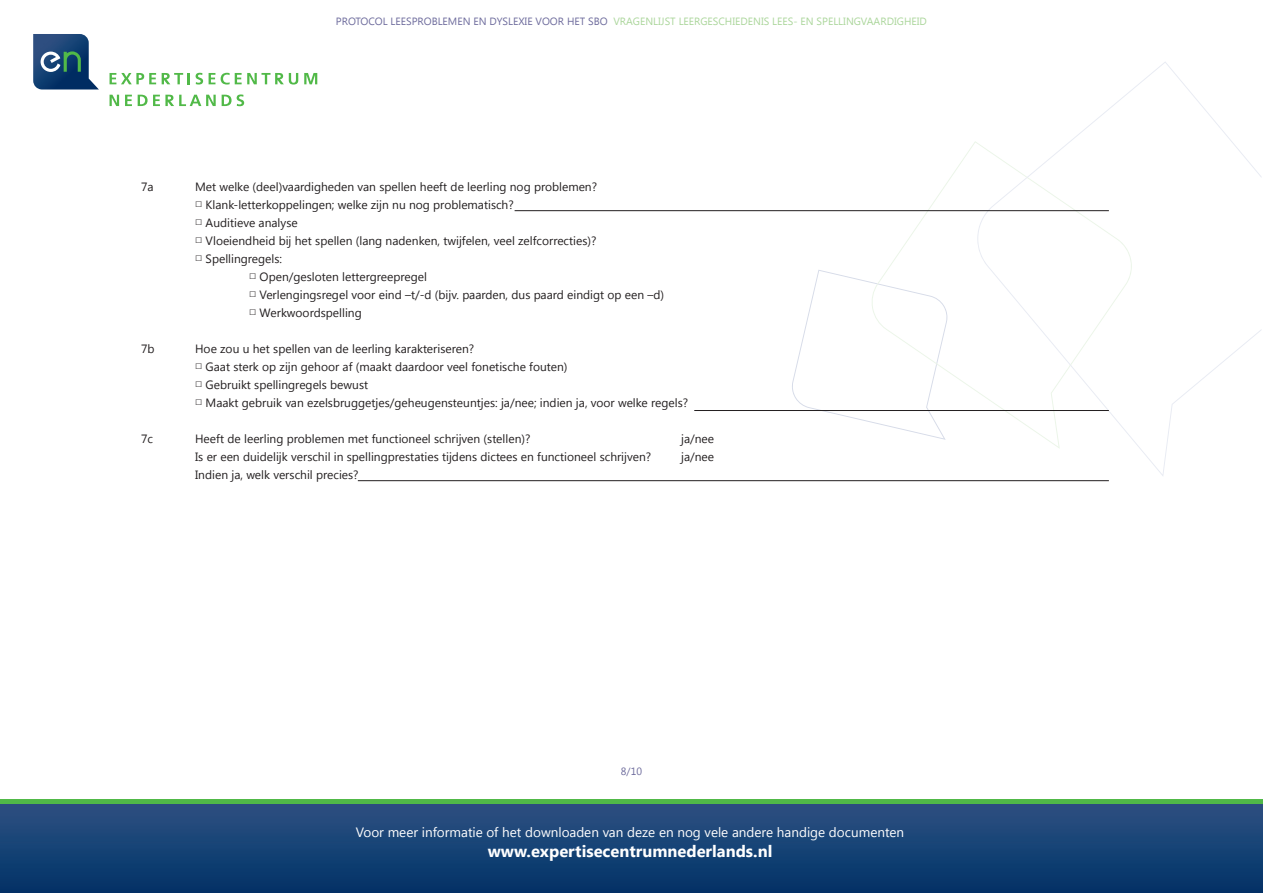
<style>
.page{position:relative;width:1263px;height:893px;background:#fff}
.page>*{position:absolute;margin:0;border:0;box-sizing:border-box;transform-origin:0 0}
.t1{font:700 16.5px "Segoe UI";color:#fff}
.t2{font:13.5px "Segoe UI";color:#fff}
.t3{font:12px "Segoe UI";color:#231f20}
.t4{font:10.5px "Segoe UI";color:#abd69b}
.t5{font:10.5px "Segoe UI";color:#6d6b9c}
.s1{color:#6d6b9c}
</style>
<div class="page">
<img style="left:33px;top:34px;width:66px;height:55px">
<svg style="left:110px;top:95px;width:9px;height:11px"></svg>
<svg style="left:125px;top:95px;width:7px;height:11px"></svg>
<svg style="left:222px;top:94px;width:22px;height:12px"></svg>
<svg style="left:138px;top:95px;width:78px;height:11px"></svg>
<svg style="left:110px;top:73px;width:46px;height:11px"></svg>
<svg style="left:196px;top:73px;width:7px;height:12px"></svg>
<svg style="left:209px;top:73px;width:6px;height:11px"></svg>
<svg style="left:304px;top:73px;width:13px;height:11px"></svg>
<svg style="left:162px;top:73px;width:28px;height:11px"></svg>
<svg style="left:221px;top:73px;width:77px;height:12px"></svg>
<svg style="left:41px;top:51px;width:40px;height:21px"></svg>
<img style="left:0;top:804px;width:1263px;height:89px">
<div style="left:0;top:799px;width:1263px;height:5px;background:#51b948"></div>
<svg style="left:792px;top:270px;width:155px;height:170px"></svg>
<svg style="left:977px;top:62px;width:284px;height:414px"></svg>
<svg style="left:1026px;top:177px;width:45px;height:189px"></svg>
<hr style="left:515px;top:210px;width:594px;height:1px;background:#231f20">
<hr style="left:694px;top:410px;width:415px;height:1px;background:#231f20">
<hr style="left:358px;top:480px;width:751px;height:1px;background:#231f20">
<p class="t4" style="left:336px;top:14px;width:592px"><span class="s1">PROTOCOL LEESPROBLEMEN EN DYSLEXIE VOOR HET SBO</span> VRAGENLIJST LEERGESCHIEDENIS LEES- EN SPELLINGVAARDIGHEID</p>
<p class="t3" style="left:141px;top:178px;width:14px">7a</p>
<p class="t3" style="left:195px;top:178px;width:403px">Met welke (deel)vaardigheden van spellen heeft de leerling nog problemen?</p>
<p class="t3" style="left:195px;top:196px;width:320px">□ Klank-letterkoppelingen; welke zijn nu nog problematisch?</p>
<p class="t3" style="left:195px;top:214px;width:104px">□ Auditieve analyse</p>
<p class="t3" style="left:195px;top:232px;width:403px">□ Vloeiendheid bij het spellen (lang nadenken, twijfelen, veel zelfcorrecties)?</p>
<p class="t3" style="left:195px;top:250px;width:89px">□ Spellingregels:</p>
<p class="t3" style="left:249px;top:268px;width:179px">□ Open/gesloten lettergreepregel</p>
<p class="t3" style="left:249px;top:286px;width:417px">□ Verlengingsregel voor eind –t/-d (bijv. paarden, dus paard eindigt op een –d)</p>
<p class="t3" style="left:249px;top:304px;width:114px">□ Werkwoordspelling</p>
<p class="t3" style="left:141px;top:340px;width:15px">7b</p>
<p class="t3" style="left:195px;top:340px;width:281px">Hoe zou u het spellen van de leerling karakteriseren?</p>
<p class="t3" style="left:195px;top:358px;width:374px">□ Gaat sterk op zijn gehoor af (maakt daardoor veel fonetische fouten)</p>
<p class="t3" style="left:195px;top:376px;width:175px">□ Gebruikt spellingregels bewust</p>
<p class="t3" style="left:195px;top:394px;width:494px">□ Maakt gebruik van ezelsbruggetjes/geheugensteuntjes: ja/nee; indien ja, voor welke regels?</p>
<p class="t3" style="left:141px;top:430px;width:14px">7c</p>
<p class="t3" style="left:195px;top:430px;width:337px">Heeft de leerling problemen met functioneel schrijven (stellen)?</p>
<p class="t3" style="left:681px;top:430px;width:35px">ja/nee</p>
<p class="t3" style="left:195px;top:448px;width:458px">Is er een duidelijk verschil in spellingprestaties tijdens dictees en functioneel schrijven?</p>
<p class="t3" style="left:681px;top:448px;width:35px">ja/nee</p>
<p class="t3" style="left:195px;top:466px;width:165px">Indien ja, welk verschil precies?</p>
<p class="t5" style="left:621px;top:764px;width:23px">8/10</p>
<p class="t2" style="left:356px;top:823px;width:550px">Voor meer informatie of het downloaden van deze en nog vele andere handige documenten</p>
<h1 class="t1" style="left:488px;top:839px;width:286px">www.expertisecentrumnederlands.nl</h1>
</div>
